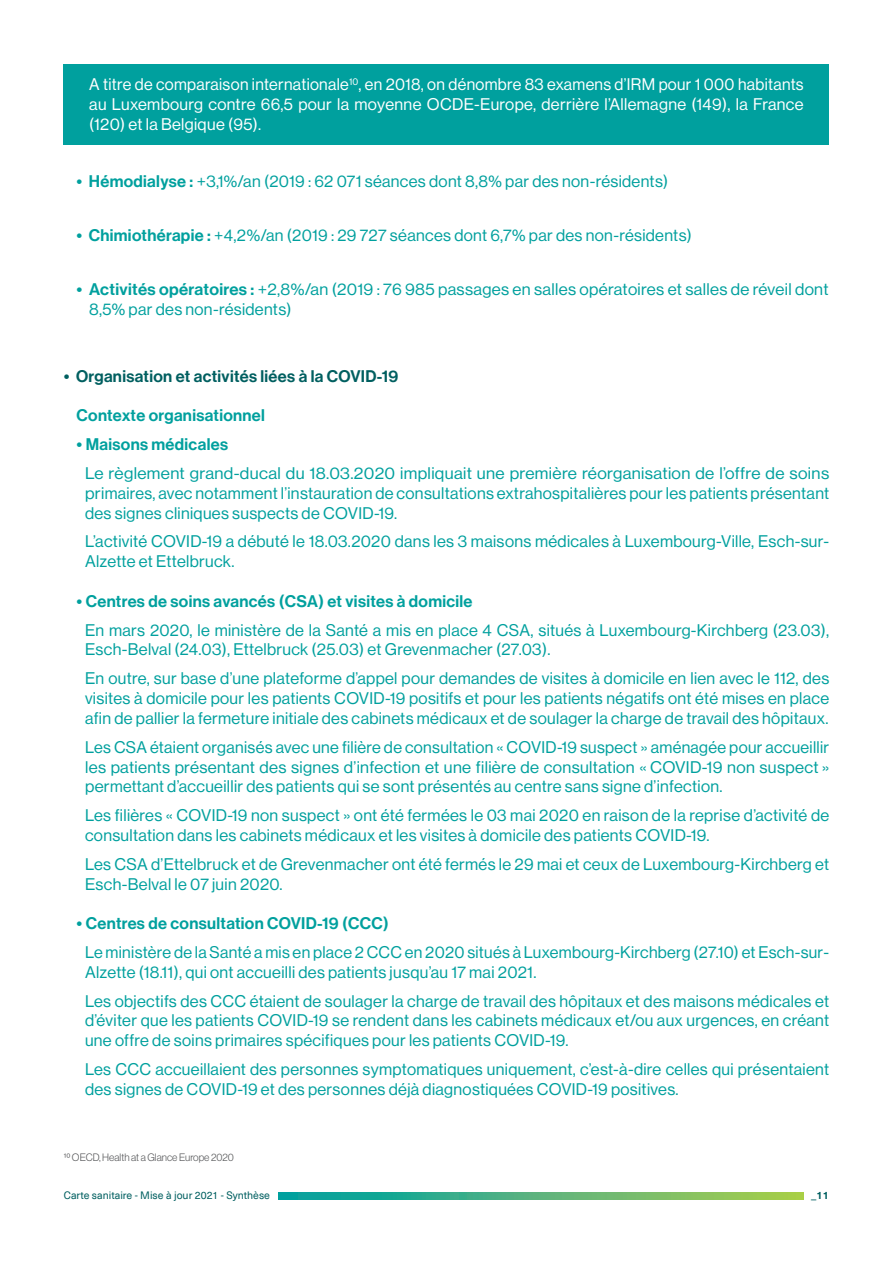
<style>
.page{position:relative;width:893px;height:1263px;background:#fff}
.page>*{position:absolute;margin:0;border:0;box-sizing:border-box;transform-origin:0 0}
.t1{font:16.5px/19.8px "N Haas Grotesk DS Std 55 Rg";letter-spacing:.02em;color:#00a09e}
.t2{font:16.5px/19.8px "N Haas Grotesk DS Std 55 Rg";letter-spacing:.02em;color:#00a09e;text-align:justify;scale:1.04 1}
.t3{font:16.5px/19.8px "N Haas Grotesk DS Std 55 Rg";letter-spacing:.02em;color:#fff;text-align:justify}
.t4{font:16.5px "N Haas Grotesk DS Std 65 Md";letter-spacing:.02em;color:#00a09e}
.t5{font:16.5px "N Haas Grotesk DS Std 65 Md";letter-spacing:.02em;color:#005f60}
.t6{font:10.5px "Neue Haas Unica Pro";color:#005f60}
.t7{font:10.5px "N Haas Grotesk DS Std 45 Lt";color:#57585a}
.t8{font:700 10.5px "Neue Haas Unica Pro";color:#005f60}
.s1{font-family:"N Haas Grotesk DS Std 65 Md"}
</style>
<div class="page">
<div style="left:64px;top:64px;width:765px;height:81px;background:#00a09e"></div>
<svg style="left:279px;top:1192px;width:525px;height:7px;background:#55b479"></svg>
<p class="t3" style="left:89px;top:74px;width:716px">A titre de comparaison internationale<sup>10</sup>, en 2018, on dénombre 83 examens d’IRM pour 1 000 habitants au Luxembourg contre 66,5 pour la moyenne OCDE-Europe, derrière l’Allemagne (149), la France (120) et la Belgique (95).</p>
<p class="t1" style="left:77px;top:171px;width:593px"><span class="s1">• Hémodialyse :</span> +3,1%/an (2019 : 62 071 séances dont 8,8% par des non-résidents)</p>
<p class="t1" style="left:77px;top:225px;width:617px"><span class="s1">• Chimiothérapie :</span> +4,2%/an (2019 : 29 727 séances dont 6,7% par des non-résidents)</p>
<p class="t1" style="left:89px;top:279px;width:741px;text-indent:-13px"><span class="s1">• Activités opératoires :</span> +2,8%/an (2019 : 76 985 passages en salles opératoires et salles de réveil dont<br>8,5% par des non-résidents)</p>
<p class="t5" style="left:64px;top:366px;width:336px">• Organisation et activités liées à la COVID-19</p>
<p class="t4" style="left:77px;top:406px;width:190px">Contexte organisationnel</p>
<p class="t4" style="left:77px;top:435px;width:153px">• Maisons médicales</p>
<p class="t2" style="left:85px;top:463px;width:717px">Le règlement grand-ducal du 18.03.2020 impliquait une première réorganisation de l’offre de soins primaires, avec notamment l’instauration de consultations extrahospitalières pour les patients présentant des signes cliniques suspects de COVID-19.</p>
<p class="t1" style="left:85px;top:532px;width:746px">L’activité COVID-19 a débuté le 18.03.2020 dans les 3 maisons médicales à Luxembourg-Ville, Esch-sur-<br>Alzette et Ettelbruck.</p>
<p class="t4" style="left:77px;top:591px;width:398px">• Centres de soins avancés (CSA) et visites à domicile</p>
<p class="t1" style="left:85px;top:620px;width:746px">En mars 2020, le ministère de la Santé a mis en place 4 CSA, situés à Luxembourg-Kirchberg (23.03),<br>Esch-Belval (24.03), Ettelbruck (25.03) et Grevenmacher (27.03).</p>
<p class="t1" style="left:85px;top:669px;width:746px;text-align:justify">En outre, sur base d’une plateforme d’appel pour demandes de visites à domicile en lien avec le 112, des visites à domicile pour les patients COVID-19 positifs et pour les patients négatifs ont été mises en place afin de pallier la fermeture initiale des cabinets médicaux et de soulager la charge de travail des hôpitaux.</p>
<p class="t1" style="left:85px;top:737px;width:746px;text-align:justify">Les CSA étaient organisés avec une filière de consultation « COVID-19 suspect » aménagée pour accueillir les patients présentant des signes d’infection et une filière de consultation « COVID-19 non suspect » permettant d’accueillir des patients qui se sont présentés au centre sans signe d’infection.</p>
<p class="t1" style="left:85px;top:805px;width:746px">Les filières « COVID-19 non suspect » ont été fermées le 03 mai 2020 en raison de la reprise d’activité de consultation dans les cabinets médicaux et les visites à domicile des patients COVID-19.</p>
<p class="t1" style="left:85px;top:854px;width:746px">Les CSA d’Ettelbruck et de Grevenmacher ont été fermés le 29 mai et ceux de Luxembourg-Kirchberg et<br>Esch-Belval le 07 juin 2020.</p>
<p class="t4" style="left:77px;top:914px;width:314px">• Centres de consultation COVID-19 (CCC)</p>
<p class="t1" style="left:85px;top:942px;width:746px">Le ministère de la Santé a mis en place 2 CCC en 2020 situés à Luxembourg-Kirchberg (27.10) et Esch-sur-<br>Alzette (18.11), qui ont accueilli des patients jusqu’au 17 mai 2021.</p>
<p class="t1" style="left:85px;top:991px;width:746px;text-align:justify">Les objectifs des CCC étaient de soulager la charge de travail des hôpitaux et des maisons médicales et d’éviter que les patients COVID-19 se rendent dans les cabinets médicaux et/ou aux urgences, en créant une offre de soins primaires spécifiques pour les patients COVID-19.</p>
<p class="t1" style="left:85px;top:1059px;width:746px">Les CCC accueillaient des personnes symptomatiques uniquement, c’est-à-dire celles qui présentaient des signes de COVID-19 et des personnes déjà diagnostiquées COVID-19 positives.</p>
<p class="t7" style="left:64px;top:1151px;width:172px">10 OECD, Health at a Glance Europe 2020</p>
<p class="t6" style="left:64px;top:1189px;width:208px">Carte sanitaire - Mise à jour 2021 - Synthèse</p>
<p class="t8" style="left:811px;top:1189px;width:19px">_11</p>
</div>
